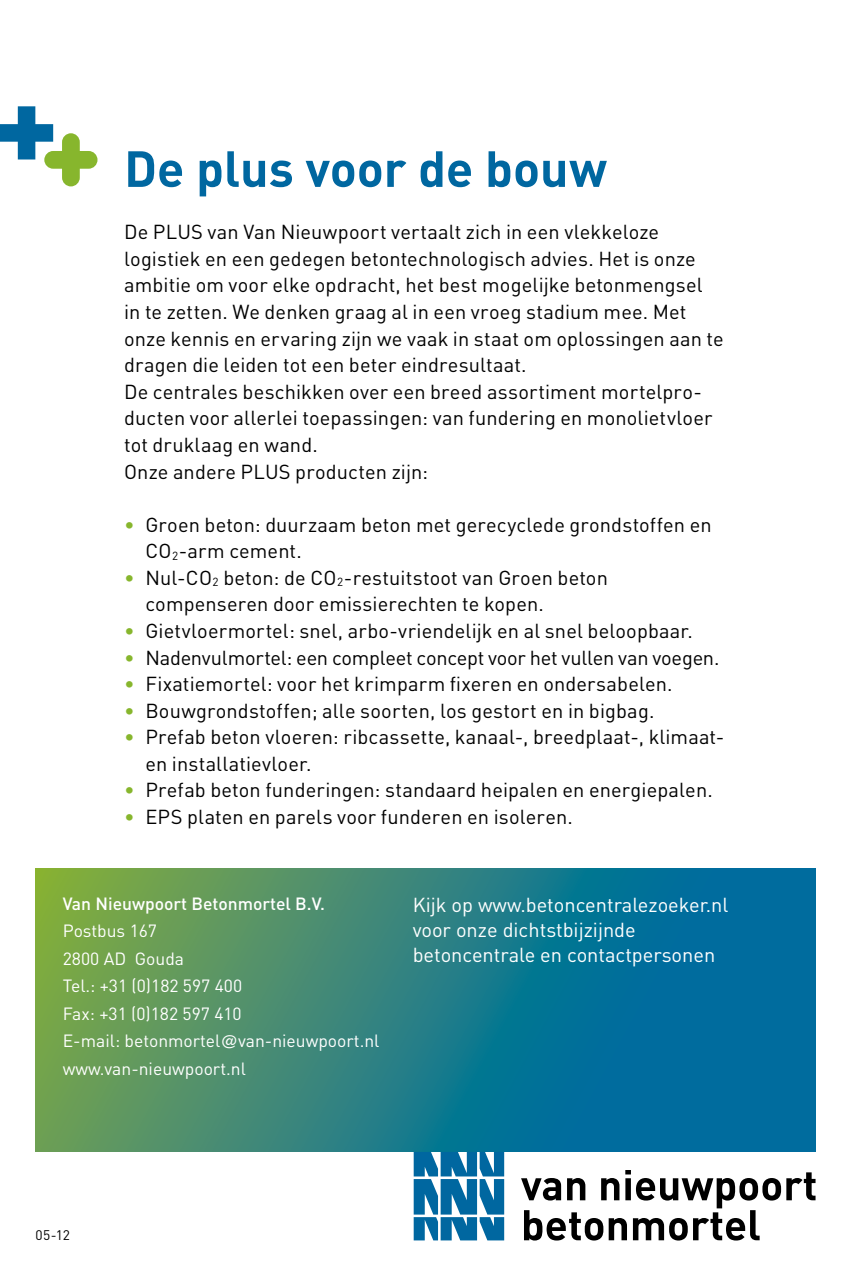
<style>
.page{position:relative;width:851px;height:1276px;background:#fff}
.page>*{position:absolute;margin:0;border:0;box-sizing:border-box;transform-origin:0 0}
.t1{font:700 50px "DIN";letter-spacing:-.005em;color:#0067a0}
.t2{font:20px/26.5px "DIN";letter-spacing:.005em;color:#000}
.t3{font:20px/25px "DIN";color:#fff}
.t4{font:20px "DIN";letter-spacing:-.015em;color:#000}
.t5{font:17.5px/27.5px "DIN";color:#fff}
.t6{font:500 17.5px "DIN";color:#fff}
.t7{font:13.75px "DIN";color:#000}
.s1{color:#87b62d}
.s2{font-family:"Helvetica"}
</style>
<div class="page">
<svg style="left:35px;top:868px;width:780px;height:284px;background:#2d827f"></svg>
<svg style="left:521px;top:1170px;width:294px;height:70px"></svg>
<svg style="left:413px;top:1152px;width:91px;height:88px"></svg>
<svg style="left:0;top:106px;width:97px;height:80px"></svg>
<h1 class="t1" style="left:124px;top:136px;width:484px">De plus voor de bouw</h1>
<p class="t2" style="left:124px;top:218px;width:601px">De PLUS van Van Nieuwpoort vertaalt zich in een vlekkeloze logistiek en een gedegen betontechnologisch advies. Het is onze ambitie om voor elke opdracht, het best mogelijke betonmengsel in te zetten. We denken graag al in een vroeg stadium mee. Met onze kennis en ervaring zijn we vaak in staat om oplossingen aan te dragen die leiden tot een beter eindresultaat.<br>De centrales beschikken over een breed assortiment mortelpro&shy;ducten voor allerlei toepassingen: van fundering en monolietvloer tot druklaag en wand.<br>Onze andere PLUS producten zijn:</p>
<p class="t2" style="left:145px;top:511px;width:567px;text-indent:-21px"><span class="s1">•</span> Groen beton: duurzaam beton met gerecyclede grondstoffen en<br>CO<sub>2</sub>-arm cement.</p>
<p class="t2" style="left:145px;top:564px;width:464px;text-indent:-21px"><span class="s1">•</span> Nul-CO<sub>2</sub> beton: de CO<sub>2</sub>-restuitstoot van Groen beton compenseren door emissierechten te kopen.</p>
<p class="t2" style="left:124px;top:617px;width:570px"><span class="s1">•</span> Gietvloermortel: snel, arbo-vriendelijk en al snel beloopbaar.</p>
<p class="t4" style="left:124px;top:645px;width:596px"><span class="s1">•</span> Nadenvulmortel: een compleet concept voor het vullen van voegen.</p>
<p class="t2" style="left:124px;top:670px;width:550px"><span class="s1">•</span> Fixatiemortel: voor het krimparm fixeren en ondersabelen.</p>
<p class="t2" style="left:124px;top:697px;width:531px"><span class="s1">•</span> Bouwgrondstoffen; alle soorten, los gestort en in bigbag.</p>
<p class="t2" style="left:145px;top:723px;width:580px;text-indent:-21px"><span class="s1">•</span> Prefab beton vloeren: ribcassette, kanaal-, breedplaat-, klimaat&shy;en installatievloer.</p>
<p class="t2" style="left:124px;top:776px;width:590px"><span class="s1">•</span> Prefab beton funderingen: standaard heipalen en energiepalen.</p>
<p class="t2" style="left:124px;top:803px;width:450px"><span class="s1">•</span> EPS platen en parels voor funderen en isoleren.</p>
<p class="t6" style="left:63px;top:892px;width:264px">Van Nieuwpoort Betonmortel B.V.</p>
<p class="t5" style="left:63px;top:917px;width:318px">Postbus 167<br>2800 AD Gouda<br>Tel.: +31 (0)182 597 400<br>Fax: +31 (0)182 597 410<br>E-mail: betonmortel<span class="s2">@</span>van-nieuwpoort.nl www.van-nieuwpoort.nl</p>
<p class="t3" style="left:412px;top:891px;width:317px">Kijk op www.betoncentralezoeker.nl voor onze dichtstbijzijnde betoncentrale en contactpersonen</p>
<p class="t7" style="left:35px;top:1227px;width:36px">05-12</p>
</div>
